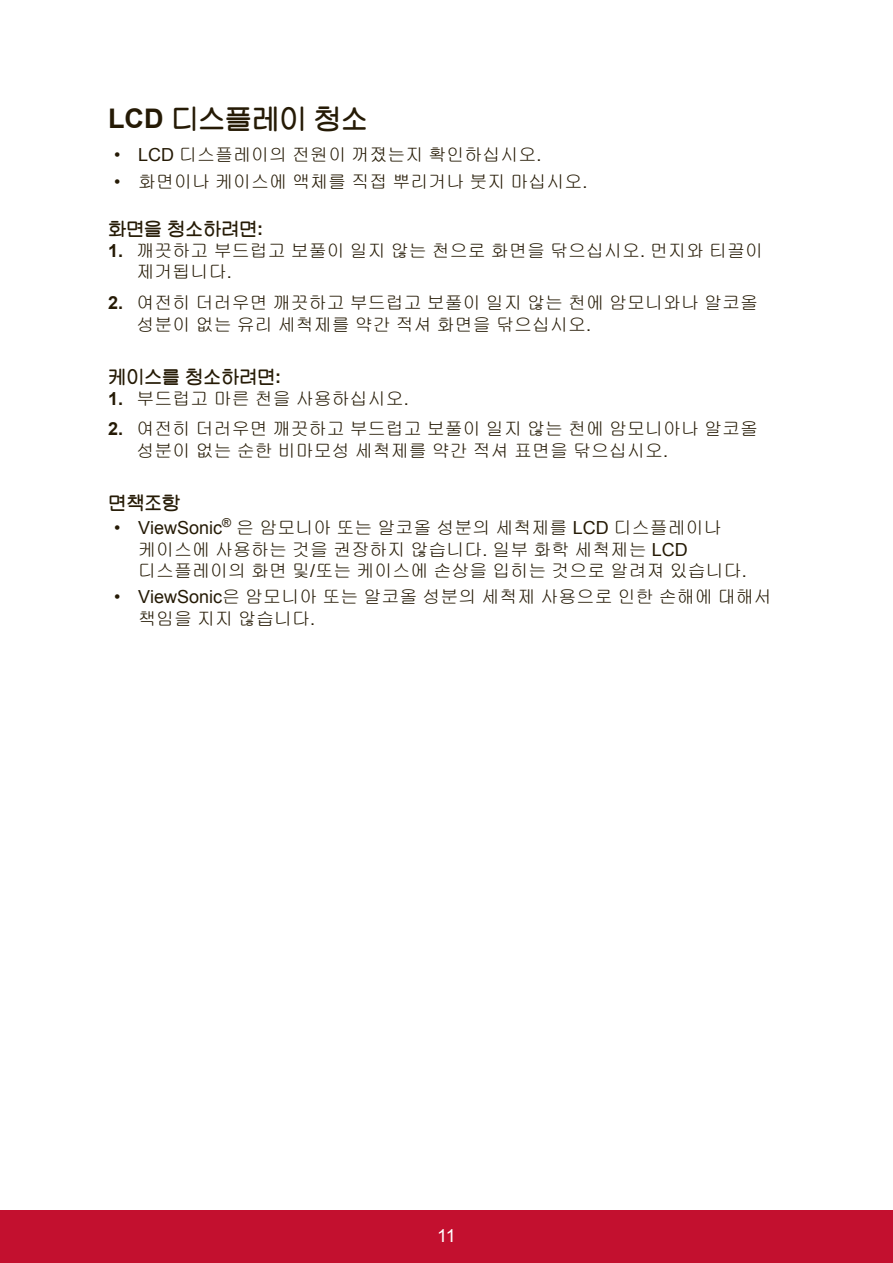
<style>
.page{position:relative;width:893px;height:1263px;background:#fff}
.page>*{position:absolute;margin:0;border:0;box-sizing:border-box;transform-origin:0 0}
.t1{font:27px "Tae Gulim";color:#251a05}
.t2{font:18px/21.6px "Gulim";color:#251a05}
.t3{font:18px "Tae Gulim";color:#251a05}
.t4{font:18px "Arial";color:#fff}
.s1{font-family:"Arial";font-weight:700}
.s2{font-family:"Arial"}
</style>
<div class="page">
<div style="left:0;top:1210px;width:892px;height:53px;background:#c3102f"></div>
<h1 class="t1" style="left:108px;top:104px;width:261px"><span class="s1">LCD</span> 디스플레이 청소</h1>
<p class="t2" style="left:114px;top:144px;width:429px"><span class="s2">• LCD</span> 디스플레이의 전원이 꺼졌는지 확인하십시오<span class="s2">.</span></p>
<p class="t2" style="left:114px;top:170px;width:475px"><span class="s2">•</span> 화면이나 케이스에 액체를 직접 뿌리거나 붓지 마십시오<span class="s2">.</span></p>
<p class="t3" style="left:108px;top:219px;width:156px">화면을 청소하려면<span class="s1">:</span></p>
<p class="t2" style="left:136px;top:240px;width:628px;text-indent:-28px"><span class="s1">1.</span> 깨끗하고 부드럽고 보풀이 일지 않는 천으로 화면을 닦으십시오<span class="s2">.</span> 먼지와 티끌이 제거됩니다<span class="s2">.</span></p>
<p class="t2" style="left:136px;top:292px;width:623px;text-indent:-28px"><span class="s1">2.</span> 여전히 더러우면 깨끗하고 부드럽고 보풀이 일지 않는 천에 암모니와나 알코올 성분이 없는 유리 세척제를 약간 적셔 화면을 닦으십시오<span class="s2">.</span></p>
<p class="t3" style="left:108px;top:367px;width:174px">케이스를 청소하려면<span class="s1">:</span></p>
<p class="t2" style="left:108px;top:387px;width:302px"><span class="s1">1.</span> 부드럽고 마른 천을 사용하십시오<span class="s2">.</span></p>
<p class="t2" style="left:136px;top:418px;width:623px;text-indent:-28px"><span class="s1">2.</span> 여전히 더러우면 깨끗하고 부드럽고 보풀이 일지 않는 천에 암모니아나 알코올 성분이 없는 순한 비마모성 세척제를 약간 적셔 표면을 닦으십시오<span class="s2">.</span></p>
<p class="t3" style="left:108px;top:493px;width:73px">면책조항</p>
<p class="t2" style="left:138px;top:517px;width:610px;text-indent:-24px"><span class="s2">• ViewSonic</span><sup>®</sup> 은 암모니아 또는 알코올 성분의 세척제를 <span class="s2">LCD</span> 디스플레이나 케이스에 사용하는 것을 권장하지 않습니다<span class="s2">.</span> 일부 화학 세척제는 <span class="s2">LCD </span>디스플레이의 화면 및<span class="s2">/</span>또는 케이스에 손상을 입히는 것으로 알려져 있습니다<span class="s2">.</span></p>
<p class="t2" style="left:138px;top:586px;width:635px;text-indent:-24px"><span class="s2">• ViewSonic</span>은 암모니아 또는 알코올 성분의 세척제 사용으로 인한 손해에 대해서 책임을 지지 않습니다<span class="s2">.</span></p>
<p class="t4" style="left:437px;top:1223px;width:20px">11</p>
</div>
